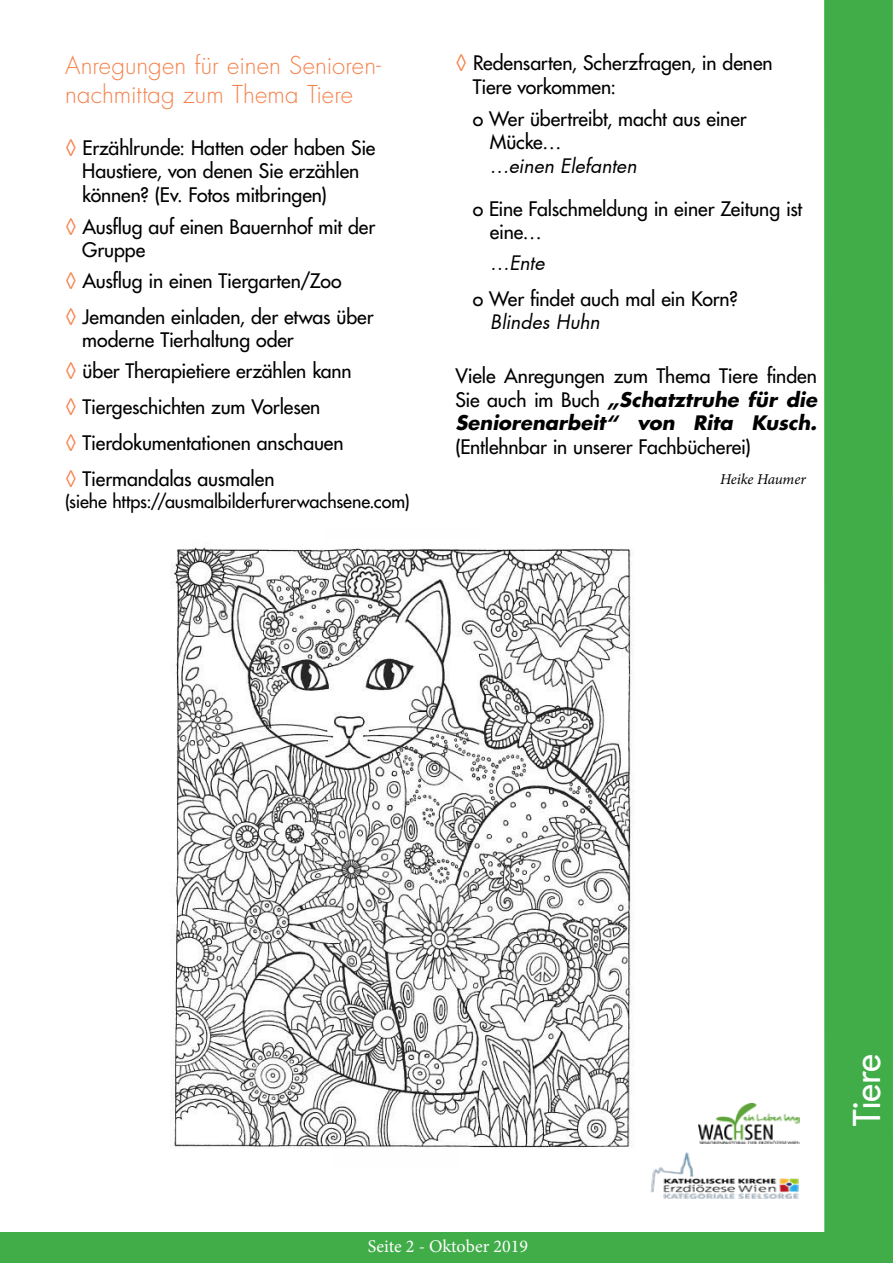
<style>
.page{position:relative;width:893px;height:1263px;background:#fff}
.page>*{position:absolute;margin:0;border:0;box-sizing:border-box;transform-origin:0 0}
.t1{font:500 36px "Futura Std";letter-spacing:-.015em;color:#fff}
.t2{font:300 24px/28.8px "Futura Std";letter-spacing:.005em;color:#f5834e}
.t3{font:500 19.5px/23.4px "Futura Std";letter-spacing:-.005em;color:#000}
.t4{font:italic 700 19.5px/23.4px "Futura";color:#000}
.t5{font:italic 19.5px "Futura";letter-spacing:-.005em;color:#000}
.t6{font:500 18px "Futura Std";letter-spacing:-.005em;color:#000}
.t7{font:18px "Minion Pro";color:#fff}
.t8{font:italic 15px "Minion Pro";letter-spacing:-.005em;color:#000}
.s1{color:#f5834e}
.s2{font-family:"Futura Std";font-weight:500;font-style:normal}
</style>
<div class="page">
<div style="left:824px;top:0;width:69px;height:1263px;background:#41ad49"></div>
<div style="left:0;top:1232px;width:893px;height:31px;background:#41ad49"></div>
<img style="left:650px;top:1152px;width:149px;height:47px">
<img style="left:699px;top:1103px;width:100px;height:41px">
<img style="left:170px;top:547px;width:464px;height:602px">
<p class="t2" style="left:65px;top:51px;width:317px">Anregungen für einen Senioren&shy;nachmittag zum Thema Tiere</p>
<p class="t3" style="left:82px;top:136px;width:295px;text-indent:-17px"><span class="s1">◊</span> Erzählrunde: Hatten oder haben Sie<br>Haustiere, von denen Sie erzählen können? (Ev. Fotos mitbringen)</p>
<p class="t3" style="left:82px;top:215px;width:295px;text-indent:-17px"><span class="s1">◊</span> Ausflug auf einen Bauernhof mit der<br>Gruppe</p>
<p class="t3" style="left:65px;top:263px;width:310px;line-height:36px"><span class="s1">◊</span> Ausflug in einen Tiergarten/Zoo<br><span class="s1">◊</span> Jemanden einladen, der etwas über</p>
<p class="t3" style="left:65px;top:325px;width:288px;line-height:30.6px;text-indent:17px">moderne Tierhaltung oder<br><span class="s1">◊</span> über Therapietiere erzählen kann</p>
<p class="t3" style="left:65px;top:389px;width:280px;line-height:36px"><span class="s1">◊</span> Tiergeschichten zum Vorlesen<br><span class="s1">◊</span> Tierdokumentationen anschauen <span class="s1">◊</span> Tiermandalas ausmalen</p>
<p class="t6" style="left:65px;top:490px;width:346px">(siehe https://ausmalbilderfurerwachsene.com)</p>
<p class="t3" style="left:473px;top:51px;width:302px;text-indent:-17px"><span class="s1">◊</span> Redensarten, Scherzfragen, in denen<br>Tiere vorkommen:</p>
<p class="t3" style="left:490px;top:107px;width:258px;text-indent:-17px">o Wer übertreibt, macht aus einer<br>Mücke…</p>
<p class="t5" style="left:490px;top:152px;width:148px">…einen Elefanten</p>
<p class="t3" style="left:490px;top:197px;width:314px;text-indent:-17px">o Eine Falschmeldung in einer Zeitung ist eine…</p>
<p class="t5" style="left:490px;top:249px;width:56px">…Ente</p>
<p class="t3" style="left:473px;top:287px;width:267px">o Wer findet auch mal ein Korn?</p>
<p class="t5" style="left:490px;top:309px;width:111px">Blindes Huhn</p>
<p class="t3" style="left:455px;top:365px;width:363px">Viele Anregungen zum Thema Tiere finden</p>
<p class="t4" style="left:455px;top:387px;width:363px"><span class="s2">Sie auch im Buch</span> „Schatztruhe für die<br>Seniorenarbeit“ von Rita Kusch.</p>
<p class="t3" style="left:455px;top:435px;width:297px">(Entlehnbar in unserer Fachbücherei)</p>
<p class="t8" style="left:720px;top:469px;width:87px">Heike Haumer</p>
<p class="t7" style="left:368px;top:1234px;width:162px">Seite 2 - Oktober 2019</p>
<h1 class="t1" style="left:844px;top:1126px;width:73px;rotate:-90deg">Tiere</h1>
</div>
